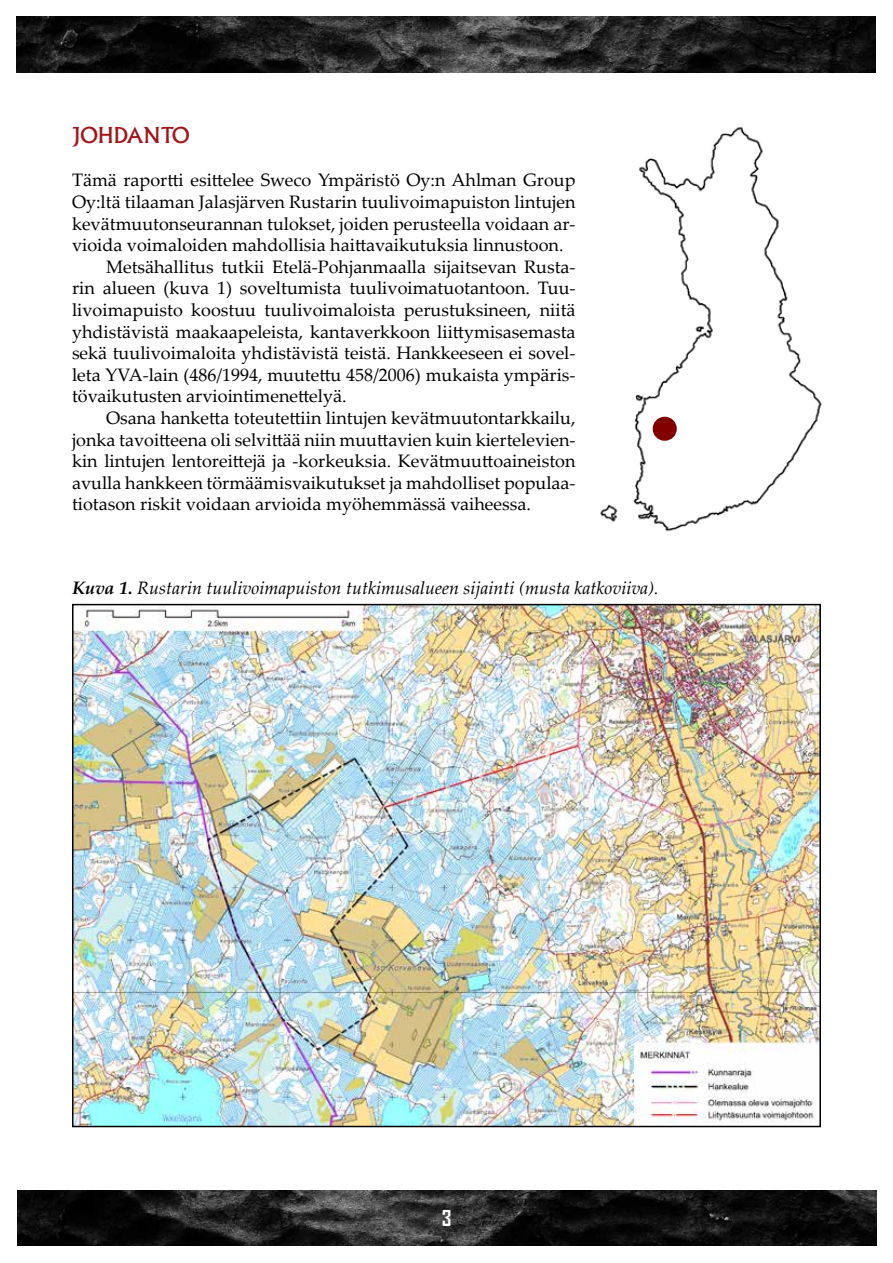
<style>
.page{position:relative;width:893px;height:1263px;background:#fff}
.page>*{position:absolute;margin:0;border:0;box-sizing:border-box;transform-origin:0 0}
.t1{font:500 21px "Albertus";color:#a3151a}
.t2{font:700 21px "Agency FB";color:#fff}
.t3{font:18px "Palatino Linotype";color:#000}
.t4{font:italic 18px "Palatino Linotype";color:#000}
.s1{font-weight:700}
</style>
<div class="page">
<img style="left:17px;top:17px;width:859px;height:55px">
<img style="left:17px;top:1191px;width:859px;height:55px">
<img style="left:600px;top:126px;width:222px;height:406px">
<div style="left:653px;top:417px;width:24px;height:24px;border:12px solid #830000;border-radius:50%"></div>
<img style="left:75px;top:607px;width:743px;height:517px">
<p class="t1" style="left:72px;top:123px;width:104px">JOHDANTO</p>
<p class="t3" style="left:72px;top:167px;width:505px">Tämä raportti esittelee Sweco Ympäristö Oy:n Ahlman Group</p>
<p class="t3" style="left:72px;top:189px;width:505px">Oy:ltä tilaaman Jalasjärven Rustarin tuulivoimapuiston lintujen</p>
<p class="t3" style="left:72px;top:211px;width:505px">kevätmuutonseurannan tulokset, joiden perusteella voidaan ar-</p>
<p class="t3" style="left:72px;top:232px;width:493px">vioida voimaloiden mahdollisia haittavaikutuksia linnustoon.</p>
<p class="t3" style="left:106px;top:254px;width:471px">Metsähallitus tutkii Etelä-Pohjanmaalla sijaitsevan Rusta-</p>
<p class="t3" style="left:72px;top:275px;width:505px">rin alueen (kuva 1) soveltumista tuulivoimatuotantoon. Tuu-</p>
<p class="t3" style="left:72px;top:297px;width:505px">livoimapuisto koostuu tuulivoimaloista perustuksineen, niitä</p>
<p class="t3" style="left:72px;top:319px;width:505px">yhdistävistä maakaapeleista, kantaverkkoon liittymisasemasta</p>
<p class="t3" style="left:72px;top:340px;width:505px">sekä tuulivoimaloita yhdistävistä teistä. Hankkeeseen ei sovel-</p>
<p class="t3" style="left:72px;top:362px;width:505px">leta YVA-lain (486/1994, muutettu 458/2006) mukaista ympäris-</p>
<p class="t3" style="left:72px;top:383px;width:276px">tövaikutusten arviointimenettelyä.</p>
<p class="t3" style="left:106px;top:405px;width:471px">Osana hanketta toteutettiin lintujen kevätmuutontarkkailu,</p>
<p class="t3" style="left:72px;top:427px;width:505px">jonka tavoitteena oli selvittää niin muuttavien kuin kiertelevien-</p>
<p class="t3" style="left:72px;top:448px;width:505px">kin lintujen lentoreittejä ja -korkeuksia. Kevätmuuttoaineiston</p>
<p class="t3" style="left:72px;top:470px;width:505px">avulla hankkeen törmäämisvaikutukset ja mahdolliset populaa-</p>
<p class="t3" style="left:72px;top:491px;width:460px">tiotason riskit voidaan arvioida myöhemmässä vaiheessa.</p>
<p class="t4" style="left:72px;top:575px;width:588px"><span class="s1">Kuva 1.</span> Rustarin tuulivoimapuiston tutkimusalueen sijainti (musta katkoviiva).</p>
<p class="t2" style="left:442px;top:1205px;width:11px">3</p>
</div>
